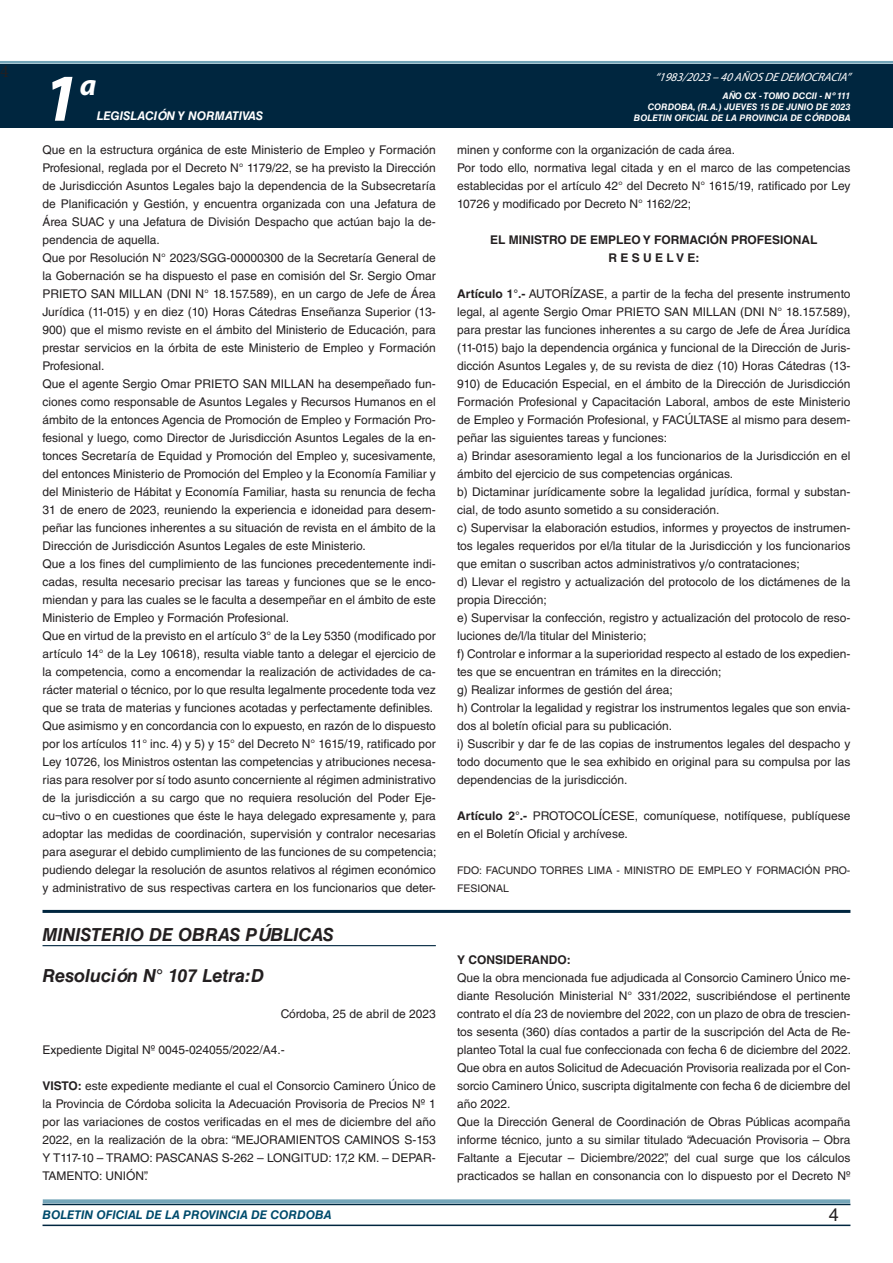
<style>
.page{position:relative;width:893px;height:1263px;background:#fff}
.page>*{position:absolute;margin:0;border:0;box-sizing:border-box;transform-origin:0 0}
.t1{font:italic 700 67.5px "Myriad Pro";color:#fff}
.t2{font:italic 700 30px "Myriad Pro";color:#fff}
.NOMBRE_DE_MINISTERIO{font:italic 700 18px "Helvetica LT Std";color:#231f20}
.DOC__N{font:italic 700 18px "Helvetica LT Std";color:#231f20}
.t3{font:18px "Minion Pro";color:#231f20}
.t4{font:18px "Helvetica LT Std";color:#231f20}
.TEXTO_BASE{font:12px/18px "Helvetica LT Std";color:#231f20;text-align:justify}
.RESUELVE{font:700 12px "Helvetica LT Std";color:#231f20}
.t5{font:italic 700 12px "Helvetica LT Std";color:#004b6c}
.t6{font:italic 12px "Myriad Pro";color:#fff}
.FECHA{font:12px "Helvetica LT Std";color:#231f20}
.t7{font:italic 700 12px "Helvetica LT Std";color:#fff}
.TEXTO_BASE-2{font:700 12px "Helvetica LT Std";color:#231f20}
.FIRMA{font:10.5px/18px "Helvetica LT Std";color:#231f20}
.t8{font:italic 700 9px/10.8px "Helvetica LT Std";color:#fff;text-align:right}
.s1{font-weight:700}
</style>
<div class="page">
<div style="left:0;top:61px;width:893px;height:6px;background:#fff;opacity:.75"></div>
<div style="left:0;top:64px;width:893px;height:64px;background:#00263f"></div>
<hr style="left:43px;top:1224px;width:807px;height:2px;background:#00263f">
<div style="left:42px;top:1198px;width:809px;height:8px;background:#fff;opacity:.75"></div>
<hr style="left:43px;top:945px;width:393px;height:1px;background:#00263f">
<hr style="left:43px;top:910px;width:807px;height:3px;background:#00263f">
<h3 class="t3" style="left:0;top:59px;width:10px">4</h3>
<h1 class="t1" style="left:43px;top:54px;width:38px">1</h1>
<h2 class="t2" style="left:80px;top:66px;width:18px">a</h2>
<p class="t7" style="left:97px;top:109px;width:168px">LEGISLACIÓN Y NORMATIVAS</p>
<p class="TEXTO_BASE" style="left:43px;top:141px;width:395px">Que en la estructura orgánica de este Ministerio de Empleo y Formación Profesional, reglada por el Decreto N° 1179/22, se ha previsto la Dirección de Jurisdicción Asuntos Legales bajo la dependencia de la Subsecretaría de Planificación y Gestión, y encuentra organizada con una Jefatura de Área SUAC y una Jefatura de División Despacho que actúan bajo la de&shy;pendencia de aquella.</p>
<p class="TEXTO_BASE" style="left:43px;top:249px;width:395px">Que por Resolución N° 2023/SGG-00000300 de la Secretaría General de la Gobernación se ha dispuesto el pase en comisión del Sr. Sergio Omar PRIETO SAN MILLAN (DNI N° 18.157.589), en un cargo de Jefe de Área Jurídica (11-015) y en diez (10) Horas Cátedras Enseñanza Superior (13- 900) que el mismo reviste en el ámbito del Ministerio de Educación, para prestar servicios en la órbita de este Ministerio de Empleo y Formación Profesional.</p>
<p class="TEXTO_BASE" style="left:43px;top:375px;width:395px">Que el agente Sergio Omar PRIETO SAN MILLAN ha desempeñado fun&shy;ciones como responsable de Asuntos Legales y Recursos Humanos en el ámbito de la entonces Agencia de Promoción de Empleo y Formación Pro&shy;fesional y luego, como Director de Jurisdicción Asuntos Legales de la en&shy;tonces Secretaría de Equidad y Promoción del Empleo y, sucesivamente, del entonces Ministerio de Promoción del Empleo y la Economía Familiar y del Ministerio de Hábitat y Economía Familiar, hasta su renuncia de fecha 31 de enero de 2023, reuniendo la experiencia e idoneidad para desem&shy;peñar las funciones inherentes a su situación de revista en el ámbito de la Dirección de Jurisdicción Asuntos Legales de este Ministerio.</p>
<p class="TEXTO_BASE" style="left:43px;top:555px;width:395px">Que a los fines del cumplimiento de las funciones precedentemente indi&shy;cadas, resulta necesario precisar las tareas y funciones que se le enco&shy;miendan y para las cuales se le faculta a desempeñar en el ámbito de este Ministerio de Empleo y Formación Profesional.</p>
<p class="TEXTO_BASE" style="left:43px;top:627px;width:395px">Que en virtud de la previsto en el artículo 3° de la Ley 5350 (modificado por artículo 14° de la Ley 10618), resulta viable tanto a delegar el ejercicio de la competencia, como a encomendar la realización de actividades de ca&shy;rácter material o técnico, por lo que resulta legalmente procedente toda vez que se trata de materias y funciones acotadas y perfectamente definibles.</p>
<p class="TEXTO_BASE" style="left:43px;top:717px;width:395px">Que asimismo y en concordancia con lo expuesto, en razón de lo dispuesto por los artículos 11° inc. 4) y 5) y 15° del Decreto N° 1615/19, ratificado por Ley 10726, los Ministros ostentan las competencias y atribuciones necesa&shy;rias para resolver por sí todo asunto concerniente al régimen administrativo de la jurisdicción a su cargo que no requiera resolución del Poder Eje&shy;cu¬tivo o en cuestiones que éste le haya delegado expresamente y, para adoptar las medidas de coordinación, supervisión y contralor necesarias para asegurar el debido cumplimiento de las funciones de su competencia; pudiendo delegar la resolución de asuntos relativos al régimen económico y administrativo de sus respectivas cartera en los funcionarios que deter-</p>
<p class="NOMBRE_DE_MINISTERIO" style="left:43px;top:923px;width:293px">MINISTERIO DE OBRAS PÚBLICAS</p>
<p class="DOC__N" style="left:43px;top:964px;width:223px">Resolución N° 107 Letra:D</p>
<p class="FECHA" style="left:281px;top:1007px;width:157px">Córdoba, 25 de abril de 2023</p>
<p class="TEXTO_BASE" style="left:43px;top:1041px;width:244px">Expediente Digital Nº 0045-024055/2022/A4.-</p>
<p class="TEXTO_BASE" style="left:43px;top:1077px;width:395px"><span class="s1">VISTO:</span> este expediente mediante el cual el Consorcio Caminero Único de la Provincia de Córdoba solicita la Adecuación Provisoria de Precios Nº 1 por las variaciones de costos verificadas en el mes de diciembre del año 2022, en la realización de la obra: “MEJORAMIENTOS CAMINOS S-153<br>Y T117-10 – TRAMO: PASCANAS S-262 – LONGITUD: 17,2 KM. – DEPAR-TAMENTO: UNIÓN”.</p>
<p class="t6" style="left:655px;top:70px;width:197px">“ 1983/2023 – 40 AÑOS DE DEMOCRACIA”</p>
<p class="t8" style="left:634px;top:91px;width:218px">AÑO CX - TOMO DCCII - Nº 111<br>CORDOBA, (R.A.) JUEVES 15 DE JUNIO DE 2023<br>BOLETIN OFICIAL DE LA PROVINCIA DE CÓRDOBA</p>
<p class="TEXTO_BASE" style="left:457px;top:141px;width:280px">minen y conforme con la organización de cada área.</p>
<p class="TEXTO_BASE" style="left:457px;top:159px;width:395px">Por todo ello, normativa legal citada y en el marco de las competencias establecidas por el artículo 42° del Decreto N° 1615/19, ratificado por Ley 10726 y modificado por Decreto N° 1162/22;</p>
<p class="RESUELVE" style="left:490px;top:232px;width:329px">EL MINISTRO DE EMPLEO Y FORMACIÓN PROFESIONAL</p>
<p class="RESUELVE" style="left:608px;top:250px;width:93px">R E S U E L V E:</p>
<p class="TEXTO_BASE" style="left:457px;top:285px;width:395px"><span class="s1">Artículo 1°.-</span> AUTORÍZASE, a partir de la fecha del presente instrumento legal, al agente Sergio Omar PRIETO SAN MILLAN (DNI N° 18.157.589), para prestar las funciones inherentes a su cargo de Jefe de Área Jurídica (11-015) bajo la dependencia orgánica y funcional de la Dirección de Juris&shy;dicción Asuntos Legales y, de su revista de diez (10) Horas Cátedras (13- 910) de Educación Especial, en el ámbito de la Dirección de Jurisdicción Formación Profesional y Capacitación Laboral, ambos de este Ministerio de Empleo y Formación Profesional, y FACÚLTASE al mismo para desem&shy;peñar las siguientes tareas y funciones:</p>
<p class="TEXTO_BASE" style="left:457px;top:447px;width:395px">a) Brindar asesoramiento legal a los funcionarios de la Jurisdicción en el ámbito del ejercicio de sus competencias orgánicas.</p>
<p class="TEXTO_BASE" style="left:457px;top:483px;width:395px">b) Dictaminar jurídicamente sobre la legalidad jurídica, formal y substan&shy;cial, de todo asunto sometido a su consideración.</p>
<p class="TEXTO_BASE" style="left:457px;top:519px;width:395px">c) Supervisar la elaboración estudios, informes y proyectos de instrumen&shy;tos legales requeridos por el/la titular de la Jurisdicción y los funcionarios que emitan o suscriban actos administrativos y/o contrataciones;</p>
<p class="TEXTO_BASE" style="left:457px;top:573px;width:395px">d) Llevar el registro y actualización del protocolo de los dictámenes de la propia Dirección;</p>
<p class="TEXTO_BASE" style="left:457px;top:609px;width:395px">e) Supervisar la confección, registro y actualización del protocolo de reso&shy;luciones de/l/la titular del Ministerio;</p>
<p class="TEXTO_BASE" style="left:457px;top:645px;width:395px">f) Controlar e informar a la superioridad respecto al estado de los expedien&shy;tes que se encuentran en trámites en la dirección;</p>
<p class="TEXTO_BASE" style="left:457px;top:681px;width:217px">g) Realizar informes de gestión del área;</p>
<p class="TEXTO_BASE" style="left:457px;top:699px;width:395px">h) Controlar la legalidad y registrar los instrumentos legales que son envia&shy;dos al boletín oficial para su publicación.</p>
<p class="TEXTO_BASE" style="left:457px;top:735px;width:395px">i) Suscribir y dar fe de las copias de instrumentos legales del despacho y todo documento que le sea exhibido en original para su compulsa por las dependencias de la jurisdicción.</p>
<p class="TEXTO_BASE" style="left:457px;top:807px;width:395px"><span class="s1">Artículo 2°.-</span> PROTOCOLÍCESE, comuníquese, notifíquese, publíquese en el Boletín Oficial y archívese.</p>
<p class="FIRMA" style="left:457px;top:861px;width:395px">FDO: FACUNDO TORRES LIMA - MINISTRO DE EMPLEO Y FORMACIÓN PRO-<br>FESIONAL</p>
<p class="TEXTO_BASE-2" style="left:457px;top:952px;width:115px">Y CONSIDERANDO:</p>
<p class="TEXTO_BASE" style="left:457px;top:969px;width:395px">Que la obra mencionada fue adjudicada al Consorcio Caminero Único me&shy;diante Resolución Ministerial N° 331/2022, suscribiéndose el pertinente contrato el día 23 de noviembre del 2022, con un plazo de obra de trescien&shy;tos sesenta (360) días contados a partir de la suscripción del Acta de Re&shy;planteo Total la cual fue confeccionada con fecha 6 de diciembre del 2022.</p>
<p class="TEXTO_BASE" style="left:457px;top:1059px;width:395px">Que obra en autos Solicitud de Adecuación Provisoria realizada por el Con&shy;sorcio Caminero Único, suscripta digitalmente con fecha 6 de diciembre del año 2022.</p>
<p class="TEXTO_BASE" style="left:457px;top:1113px;width:395px">Que la Dirección General de Coordinación de Obras Públicas acompaña informe técnico, junto a su similar titulado “Adecuación Provisoria – Obra Faltante a Ejecutar – Diciembre/2022”, del cual surge que los cálculos practicados se hallan en consonancia con lo dispuesto por el Decreto Nº</p>
<p class="t5" style="left:43px;top:1208px;width:290px">BOLETIN OFICIAL DE LA PROVINCIA DE CORDOBA</p>
<h3 class="t4" style="left:829px;top:1204px;width:12px">4</h3>
</div>
